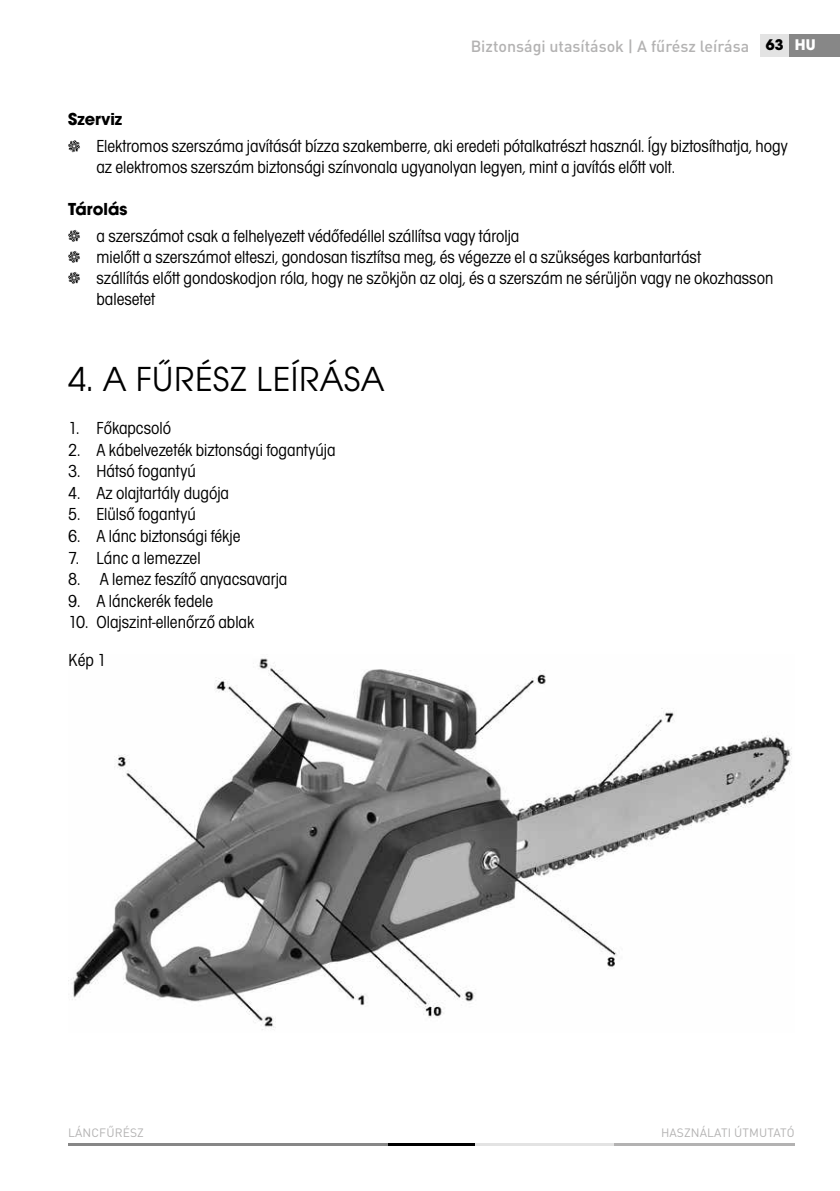
<style>
.page{position:relative;width:840px;height:1191px;background:#fff}
.page>*{position:absolute;margin:0;border:0;box-sizing:border-box;transform-origin:0 0}
.t1{font:36px "Avant Gar Got Itc TOT Boo";letter-spacing:.015em;color:#000}
.t2{font:18px/21px "Avant Gar Got Itc TOT Boo Con";color:#000}
.t3{font:700 18px "Avant Gar Got Itc TOT";color:#000}
.t4{font:500 16px "DIN Pro";color:#b3b2b2}
.t5{font:700 16px "Avant Gar Got Itc TOT";color:#fff}
.t6{font:700 16px "Avant Gar Got Itc TOT";color:#000}
.t7{font:12px "DIN Pro";letter-spacing:.01em;color:#b3b2b2}
</style>
<div class="page">
<hr style="left:613px;top:1142px;width:181px;height:3px;background:#b3b2b2">
<hr style="left:474px;top:1142px;width:139px;height:3px;background:#e3e3e3">
<hr style="left:68px;top:1142px;width:319px;height:3px;background:#878787">
<hr style="left:387px;top:1142px;width:87px;height:3px;background:#000">
<div style="left:788px;top:34px;width:51px;height:23px;background:#878787"></div>
<div style="left:760px;top:34px;width:28px;height:23px;background:#e3e3e3"></div>
<svg style="left:68px;top:140px;width:12px;height:12px"></svg>
<svg style="left:68px;top:230px;width:12px;height:12px"></svg>
<svg style="left:68px;top:251px;width:12px;height:12px"></svg>
<svg style="left:68px;top:272px;width:12px;height:12px"></svg>
<img style="left:72px;top:658px;width:720px;height:372px">
<p class="t4" style="left:470px;top:35px;width:280px">Biztonsági utasítások | A fűrész leírása</p>
<p class="t6" style="left:765px;top:35px;width:19px">63</p>
<p class="t5" style="left:794px;top:35px;width:22px">HU</p>
<p class="t3" style="left:68px;top:108px;width:56px">Szerviz</p>
<p class="t2" style="left:96px;top:136px;width:692px">Elektromos szerszáma javítását bízza szakemberre, aki eredeti pótalkatrészt használ. Így biztosíthatja, hogy az elektromos szerszám biztonsági színvonala ugyanolyan legyen, mint a javítás előtt volt.</p>
<p class="t3" style="left:68px;top:198px;width:61px">Tárolás</p>
<p class="t2" style="left:96px;top:226px;width:678px">a szerszámot csak a felhelyezett védőfedéllel szállítsa vagy tárolja<br>mielőtt a szerszámot elteszi, gondosan tisztítsa meg, és végezze el a szükséges karbantartást<br>szállítás előtt gondoskodjon róla, hogy ne szökjön az olaj, és a szerszám ne sérüljön vagy ne okozhasson balesetet</p>
<h1 class="t1" style="left:68px;top:358px;width:318px">4. A FŰRÉSZ LEÍRÁSA</h1>
<p class="t2" style="left:68px;top:418px;width:104px">1. Főkapcsoló</p>
<p class="t2" style="left:68px;top:439px;width:269px">2. A kábelvezeték biztonsági fogantyúja</p>
<p class="t2" style="left:68px;top:461px;width:129px">3. Hátsó fogantyú</p>
<p class="t2" style="left:68px;top:482px;width:162px">4. Az olajtartály dugója</p>
<p class="t2" style="left:68px;top:504px;width:129px">5. Elülső fogantyú</p>
<p class="t2" style="left:68px;top:526px;width:174px">6. A lánc biztonsági fékje</p>
<p class="t2" style="left:68px;top:547px;width:134px">7. Lánc a lemezzel</p>
<p class="t2" style="left:68px;top:569px;width:221px">8. A lemez feszítő anyacsavarja</p>
<p class="t2" style="left:68px;top:590px;width:146px">9. A lánckerék fedele</p>
<p class="t2" style="left:68px;top:604px;width:188px;line-height:37.2px">10. Olajszint-ellenőrző ablak<br>Kép 1</p>
<p class="t7" style="left:68px;top:1124px;width:77px">LÁNCFŰRÉSZ</p>
<p class="t7" style="left:660px;top:1124px;width:135px">HASZNÁLATI ÚTMUTATÓ</p>
</div>
